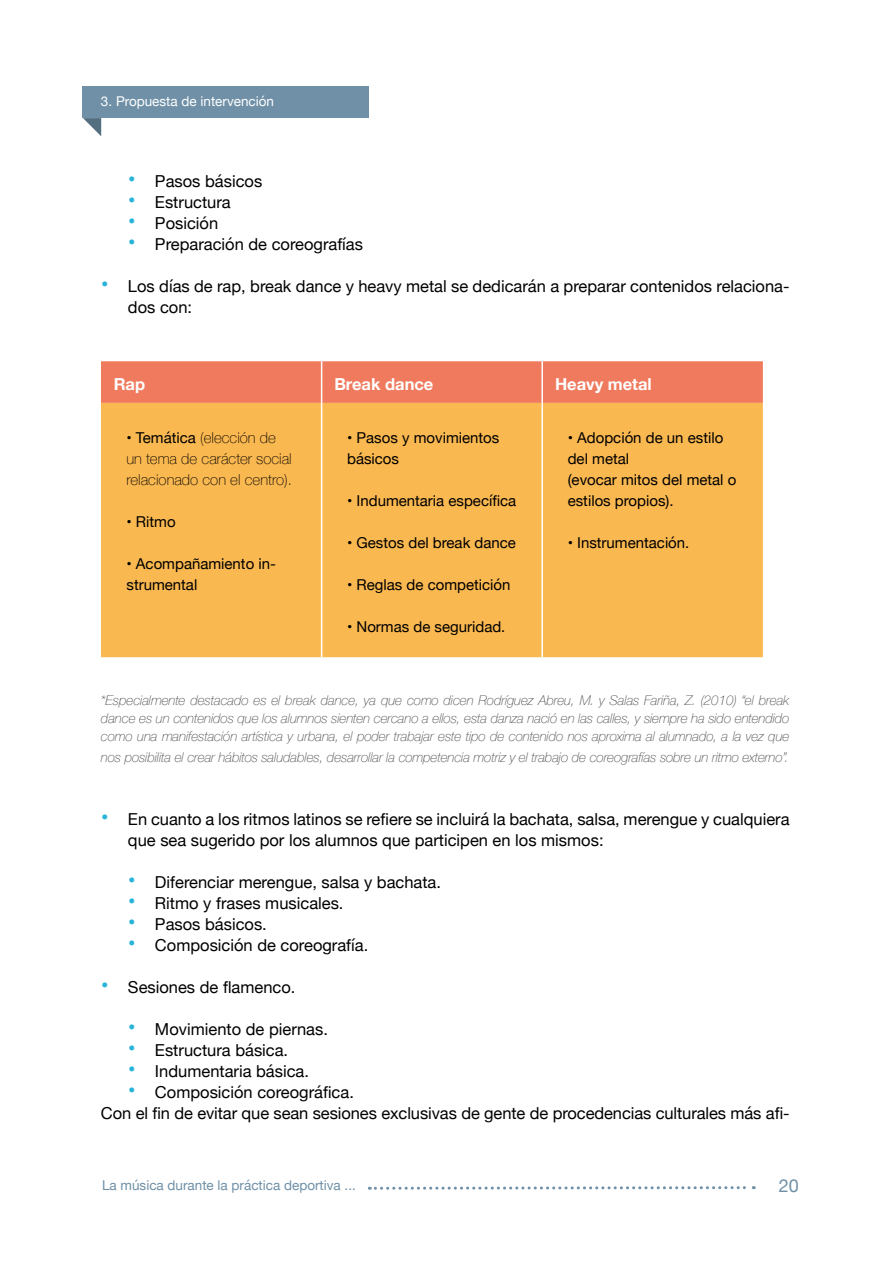
<style>
.page{position:relative;width:893px;height:1263px;background:#fff}
.page>*{position:absolute;margin:0;border:0;box-sizing:border-box;transform-origin:0 0}
.t1{font:18px "Helvetica Neue";color:#6f90a7}
.t2{font:16.5px/21px "Helvetica Neue";color:#000}
.t3{font:700 16.5px "Helvetica Neue";color:#fff}
.t4{font:15px/21px "Helvetica Neue";color:#000}
.t5{font:100 15px/21px "Helvetica Neue";color:#000}
.t6{font:italic 100 13.5px/18px "Helvetica Neue";letter-spacing:-.01em;color:#4d4d4d;text-align:justify}
.t7{font:13.5px "Helvetica Neue";color:#6f90a7}
.t8{font:13.5px "Helvetica Neue";color:#fff}
.s1{font-size:22.5px;color:#28b4d8}
.s2{font-weight:400}
</style>
<div class="page">
<svg style="left:369px;top:1186px;width:385px;height:4px"></svg>
<div style="left:83px;top:86px;width:286px;height:32px;background:#6f90a7"></div>
<svg style="left:83px;top:118px;width:18px;height:18px"></svg>
<div style="left:101px;top:361px;width:662px;height:42px;background:#ef7a5d"></div>
<div style="left:101px;top:403px;width:662px;height:254px;background:#fab850"></div>
<hr style="left:321px;top:403px;width:1px;height:254px;background:#fff">
<hr style="left:541px;top:403px;width:2px;height:254px;background:#fff">
<hr style="left:321px;top:361px;width:1px;height:42px;background:#fff">
<hr style="left:541px;top:361px;width:2px;height:42px;background:#fff">
<p class="t8" style="left:101px;top:92px;width:175px">3. Propuesta de intervención</p>
<p class="t2" style="left:128px;top:172px;width:136px"><span class="s1">•</span> Pasos básicos</p>
<p class="t2" style="left:128px;top:193px;width:104px"><span class="s1">•</span> Estructura</p>
<p class="t2" style="left:128px;top:214px;width:92px"><span class="s1">•</span> Posición</p>
<p class="t2" style="left:128px;top:235px;width:237px"><span class="s1">•</span> Preparación de coreografías</p>
<p class="t2" style="left:128px;top:277px;width:663px;text-indent:-27px"><span class="s1">•</span> Los días de rap, break dance y heavy metal se dedicarán a preparar contenidos relaciona&shy;dos con:</p>
<p class="t3" style="left:114px;top:371px;width:33px">Rap</p>
<p class="t3" style="left:334px;top:371px;width:101px">Break dance</p>
<p class="t3" style="left:555px;top:371px;width:98px">Heavy metal</p>
<p class="t5" style="left:126px;top:426px;width:167px"><span class="s2">• Temática</span> (elección de un tema de carácter social relacionado con el centro).</p>
<p class="t4" style="left:126px;top:512px;width:51px">• Ritmo</p>
<p class="t4" style="left:126px;top:554px;width:151px">• Acompañamiento in&shy;strumental</p>
<p class="t4" style="left:568px;top:428px;width:170px">• Adopción de un estilo del metal<br>(evocar mitos del metal o estilos propios).</p>
<p class="t4" style="left:568px;top:533px;width:123px">• Instrumentación.</p>
<p class="t4" style="left:347px;top:428px;width:154px">• Pasos y movimientos básicos</p>
<p class="t4" style="left:347px;top:491px;width:171px">• Indumentaria específica</p>
<p class="t4" style="left:347px;top:533px;width:170px">• Gestos del break dance</p>
<p class="t4" style="left:347px;top:575px;width:165px">• Reglas de competición</p>
<p class="t4" style="left:347px;top:617px;width:160px">• Normas de seguridad.</p>
<p class="t6" style="left:101px;top:691px;width:690px">*Especialmente destacado es el break dance, ya que como dicen Rodríguez Abreu, M. y Salas Fariña, Z. (2010) “el break dance es un contenidos que los alumnos sienten cercano a ellos, esta danza nació en las calles, y siempre ha sido entendido como una manifestación artística y urbana, el poder trabajar este tipo de contenido nos aproxima al alumnado, a la vez que</p>
<p class="t6" style="left:101px;top:748px;width:689px">nos posibilita el crear hábitos saludables, desarrollar la competencia motriz y el trabajo de coreografías sobre un ritmo externo”.</p>
<p class="t2" style="left:128px;top:810px;width:663px;text-indent:-27px"><span class="s1">•</span> En cuanto a los ritmos latinos se refiere se incluirá la bachata, salsa, merengue y cualquiera que sea sugerido por los alumnos que participen en los mismos:</p>
<p class="t2" style="left:128px;top:873px;width:315px"><span class="s1">•</span> Diferenciar merengue, salsa y bachata.</p>
<p class="t2" style="left:128px;top:894px;width:217px"><span class="s1">•</span> Ritmo y frases musicales.</p>
<p class="t2" style="left:128px;top:915px;width:140px"><span class="s1">•</span> Pasos básicos.</p>
<p class="t2" style="left:128px;top:936px;width:242px"><span class="s1">•</span> Composición de coreografía.</p>
<p class="t2" style="left:101px;top:978px;width:196px"><span class="s1">•</span> Sesiones de flamenco.</p>
<p class="t2" style="left:128px;top:1020px;width:201px"><span class="s1">•</span> Movimiento de piernas.</p>
<p class="t2" style="left:128px;top:1041px;width:162px"><span class="s1">•</span> Estructura básica.</p>
<p class="t2" style="left:128px;top:1062px;width:183px"><span class="s1">•</span> Indumentaria básica.</p>
<p class="t2" style="left:101px;top:1083px;width:690px;text-indent:27px"><span class="s1">•</span> Composición coreográfica.<br>Con el fin de evitar que sean sesiones exclusivas de gente de procedencias culturales más afi-</p>
<p class="t7" style="left:102px;top:1175px;width:255px">La música durante la práctica deportiva ...</p>
<p class="t1" style="left:779px;top:1172px;width:22px">20</p>
</div>
